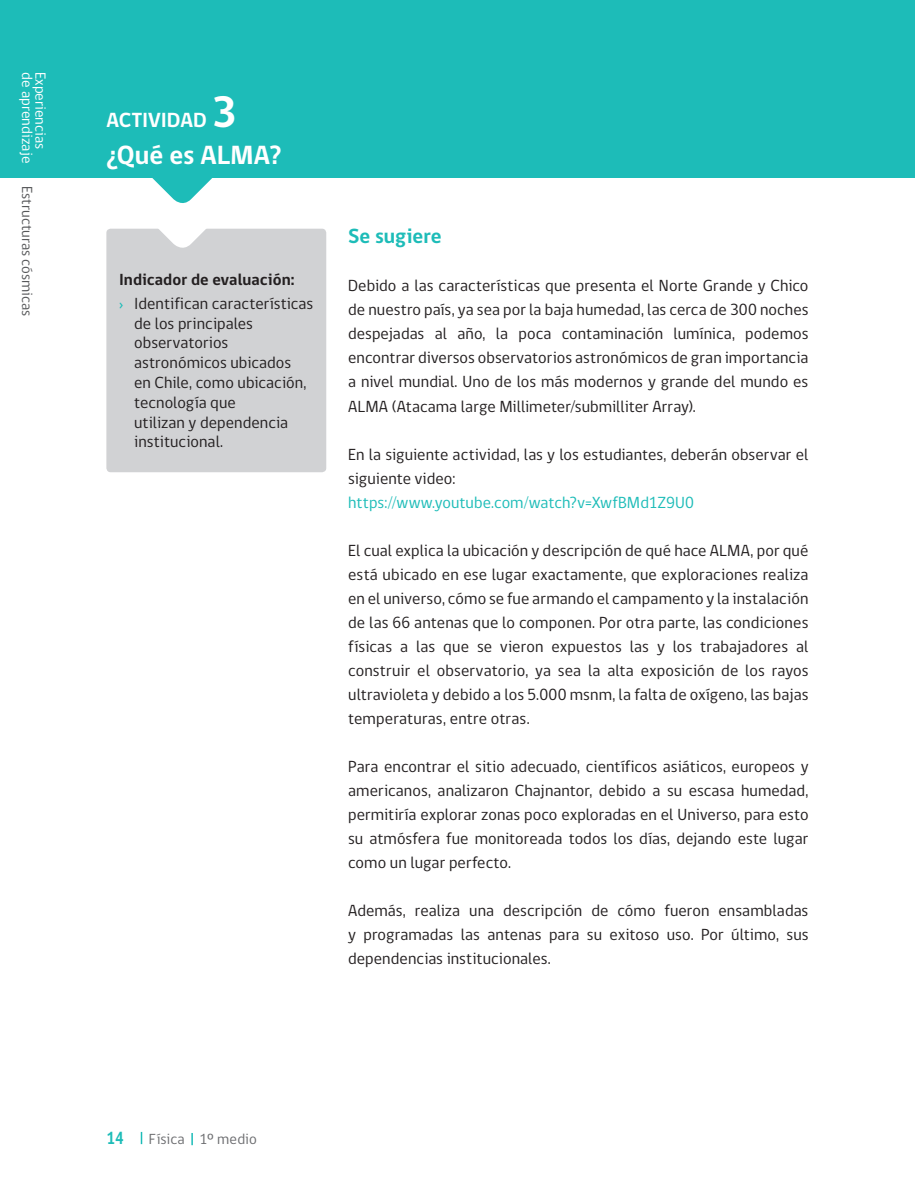
<style>
.page{position:relative;width:915px;height:1187px;background:#fff}
.page>*{position:absolute;margin:0;border:0;box-sizing:border-box;transform-origin:0 0}
.t1{font:700 27px "gob CL";letter-spacing:.005em;color:#fff}
.titulos{font:700 21px "gob CL";letter-spacing:-.005em;color:#fff}
.texto_gral_en_2_colu{font:700 21px "gob CL";color:#1dbcb8}
.t2{font:700 18px "gob CL";color:#1dbcb8;scale:.85 1}
.texto_gral_en_2_colu-2{font:16.5px/24px "gob CL";letter-spacing:.005em;color:#231f20;text-align:justify}
.punteo_en_ind_evalua{font:16.5px/19.8px "gob CL";letter-spacing:.005em;color:#231f20}
.texto_gral_en_2_colu-3{font:16.5px "gob CL";letter-spacing:.005em;color:#1dbcb8}
.t3{font:700 16.5px "gob CL";letter-spacing:.005em;color:#231f20}
.t4{font:15px "gob CL";color:#fff}
.t5{font:15px "gob CL";color:#57585a}
.t6{font:15px "gob CL";letter-spacing:.005em;color:#6c6d70}
.s1{font-size:45px}
.s2{color:#1dbcb8}
</style>
<div class="page">
<div style="left:106px;top:229px;width:220px;height:243px;background:#d1d2d4;border-radius:4px"></div>
<svg style="left:106px;top:228px;width:219px;height:24px"></svg>
<div style="left:0;top:0;width:914px;height:177px;background:#1dbcb8"></div>
<svg style="left:40px;top:177px;width:285px;height:26px"></svg>
<svg style="left:141px;top:1131px;width:1px;height:12px"></svg>
<svg style="left:191px;top:1133px;width:2px;height:12px"></svg>
<p class="t4" style="left:37px;top:72px;width:92px;rotate:90deg">de aprendizaje</p>
<p class="t4" style="left:51px;top:72px;width:78px;rotate:90deg">Experiencias</p>
<p class="t5" style="left:37px;top:186px;width:132px;rotate:90deg">Estructuras cósmicas</p>
<p class="titulos" style="left:106px;top:106px;width:132px">ACTIVIDAD <span class="s1">3</span></p>
<p class="t1" style="left:106px;top:136px;width:176px">¿Qué es ALMA?</p>
<p class="t3" style="left:119px;top:268px;width:177px">Indicador de evaluación:</p>
<p class="punteo_en_ind_evalua" style="left:134px;top:294px;width:181px;text-indent:-15px"><span class="s2">›</span> Identifican características de los principales observatorios astronómicos ubicados<br>en Chile, como ubicación, tecnología que<br>utilizan y dependencia institucional.</p>
<p class="texto_gral_en_2_colu" style="left:348px;top:222px;width:95px">Se sugiere</p>
<p class="texto_gral_en_2_colu-2" style="left:348px;top:274px;width:462px">Debido a las características que presenta el Norte Grande y Chico de nuestro país, ya sea por la baja humedad, las cerca de 300 noches despejadas al año, la poca contaminación lumínica, podemos encontrar diversos observatorios astronómicos de gran importancia a nivel mundial. Uno de los más modernos y grande del mundo es ALMA (Atacama large Millimeter/submilliter Array).</p>
<p class="texto_gral_en_2_colu-2" style="left:348px;top:442px;width:461px">En la siguiente actividad, las y los estudiantes, deberán observar el siguiente video:</p>
<p class="texto_gral_en_2_colu-3" style="left:348px;top:491px;width:347px">https://www.youtube.com/watch?v=XwfBMd1Z9U0</p>
<p class="texto_gral_en_2_colu-2" style="left:348px;top:538px;width:462px">El cual explica la ubicación y descripción de qué hace ALMA, por qué está ubicado en ese lugar exactamente, que exploraciones realiza en el universo, cómo se fue armando el campamento y la instalación de las 66 antenas que lo componen. Por otra parte, las condiciones físicas a las que se vieron expuestos las y los trabajadores al construir el observatorio, ya sea la alta exposición de los rayos ultravioleta y debido a los 5.000 msnm, la falta de oxígeno, las bajas temperaturas, entre otras.</p>
<p class="texto_gral_en_2_colu-2" style="left:348px;top:754px;width:462px">Para encontrar el sitio adecuado, científicos asiáticos, europeos y americanos, analizaron Chajnantor, debido a su escasa humedad, permitiría explorar zonas poco exploradas en el Universo, para esto su atmósfera fue monitoreada todos los días, dejando este lugar como un lugar perfecto.</p>
<p class="texto_gral_en_2_colu-2" style="left:348px;top:898px;width:462px">Además, realiza una descripción de cómo fueron ensambladas y programadas las antenas para su exitoso uso. Por último, sus dependencias institucionales.</p>
<p class="t2" style="left:106px;top:1125px;width:22px">14</p>
<p class="t6" style="left:149px;top:1128px;width:109px">Física 1º medio</p>
</div>
